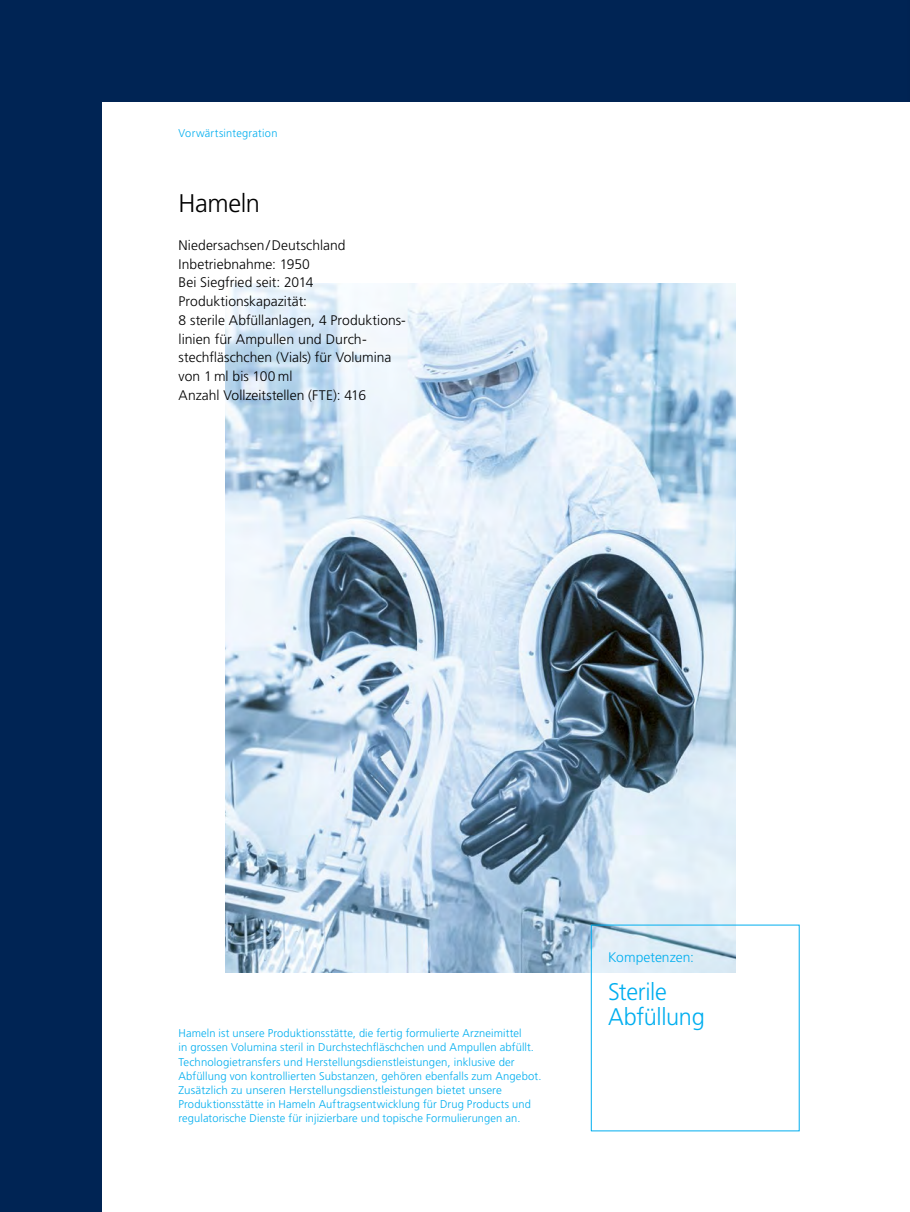
<style>
.page{position:relative;width:910px;height:1212px;background:#002454}
.page>*{position:absolute;margin:0;border:0;box-sizing:border-box;transform-origin:0 0}
.t1{font:300 25.5px "Frutiger LT Std";letter-spacing:-.015em;color:#000}
.t2{font:300 24px/25.5px "Frutiger LT Std";letter-spacing:-.015em;color:#00aeef}
.t3{font:300 13.8px/18.8px "Frutiger LT Std";color:#000}
.t4{font:300 13.8px "Frutiger LT Std";color:#00aeef}
.t5{font:300 11.25px/14.1px "Frutiger LT Std";letter-spacing:.01em;color:#00aeef}
</style>
<div class="page">
<div style="left:102px;top:102px;width:808px;height:1110px;background:#fff"></div>
<img style="left:225px;top:284px;width:511px;height:688px">
<p class="t5" style="left:179px;top:126px;width:100px">Vorwärtsintegration</p>
<h1 class="t1" style="left:179px;top:189px;width:83px">Hameln</h1>
<p class="t3" style="left:179px;top:236px;width:228px">Niedersachsen/Deutschland<br>Inbetriebnahme: 1950<br>Bei Siegfried seit: 2014<br>Produktionskapazität:<br>8 sterile Abfüllanlagen, 4 Produktions&shy;linien für Ampullen und Durch&shy;stechfläschchen (Vials) für Volumina von 1 ml bis 100 ml<br>Anzahl Vollzeitstellen (FTE): 416</p>
<p class="t5" style="left:178px;top:1026px;width:364px">Hameln ist unsere Produktionsstätte, die fertig formulierte Arzneimittel<br>in grossen Volumina steril in Durchstechfläschchen und Ampullen abfüllt.<br>Technologietransfers und Herstellungsdienstleistungen, inklusive der Abfüllung von kontrollierten Substanzen, gehören ebenfalls zum Angebot.<br>Zusätzlich zu unseren Herstellungsdienstleistungen bietet unsere Produktionsstätte in Hameln Auftragsentwicklung für Drug Products und regulatorische Dienste für injizierbare und topische Formulierungen an.</p>
<p class="t4" style="left:608px;top:950px;width:87px">Kompetenzen:</p>
<h2 class="t2" style="left:608px;top:979px;width:98px">Sterile<br>Abfüllung</h2>
</div>
